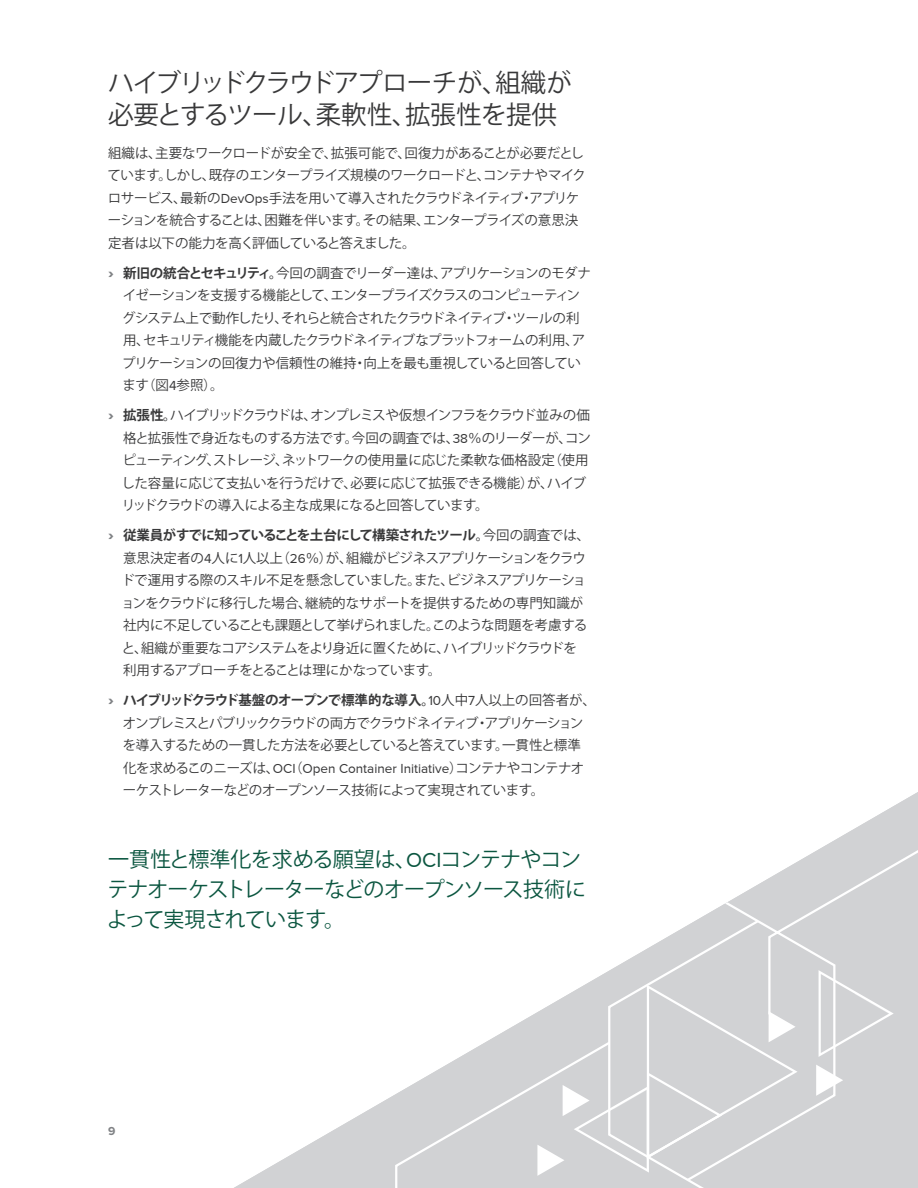
<style>
.page{position:relative;width:918px;height:1188px;background:#fff}
.page>*{position:absolute;margin:0;border:0;box-sizing:border-box;transform-origin:0 0}
.Heading_2{font:25.5px/31.5px "Koz Go Pro";letter-spacing:-.02em;color:#383839}
.Call-out_blue{font:21px/30px "Koz Go Pro";letter-spacing:-.04em;color:#0b5640}
.BulletText{font:13.5px/22.5px "Koz Go Pro";letter-spacing:-.04em;color:#383839}
.BulletText-2{font:13.5px/22.5px "Koz Go Pro";letter-spacing:-.06em;color:#383839}
.t1{font:700 12px "Proxima Nova";color:#808285}
.s1{font-family:"Proxima Nova"}
.s2{font-family:"Proxima Nova";font-weight:900;font-size:15px;color:#808285}
.s3{font-weight:700}
</style>
<div class="page">
<svg style="left:234px;top:792px;width:684px;height:396px"></svg>
<svg style="left:394px;top:834px;width:524px;height:354px"></svg>
<h3 class="Heading_2" style="left:108px;top:68px;width:465px">ハイブリッドクラウドアプローチが、組織が必要とするツール、柔軟性、拡張性を提供</h3>
<p class="BulletText" style="left:108px;top:142px;width:480px">組織は、主要なワークロードが安全で、拡張可能で、回復力があることが必要だとしています。しかし、既存のエンタープライズ規模のワークロードと、コンテナやマイクロサービス、最新の<span class="s1">DevOps</span>手法を用いて導入されたクラウドネイティブ・アプリケーションを統合することは、困難を伴います。その結果、エンタープライズの意思決定者は以下の能力を高く評価していると答えました。</p>
<p class="BulletText" style="left:122px;top:262px;width:470px;text-indent:-14px"><span class="s2">›</span> <span class="s3">新旧の統合とセキュリティ。</span>今回の調査でリーダー達は、アプリケーションのモダナイゼーションを支援する機能として、エンタープライズクラスのコンピューティングシステム上で動作したり、それらと統合されたクラウドネイティブ・ツールの利用、セキュリティ機能を内蔵したクラウドネイティブなプラットフォームの利用、アプリケーションの回復力や信頼性の維持・向上を最も重視していると回答しています（図<span class="s1">4</span>参照）。</p>
<p class="BulletText" style="left:122px;top:404px;width:471px;text-indent:-14px"><span class="s2">›</span> <span class="s3">拡張性。</span>ハイブリッドクラウドは、オンプレミスや仮想インフラをクラウド並みの価格と拡張性で身近なものする方法です。今回の調査では、<span class="s1">38</span>％のリーダーが、コンピューティング、ストレージ、ネットワークの使用量に応じた柔軟な価格設定（使用した容量に応じて支払いを行うだけで、必要に応じて拡張できる機能）が、ハイブリッドクラウドの導入による主な成果になると回答しています。</p>
<p class="BulletText" style="left:121px;top:524px;width:470px;text-indent:-13px"><span class="s2">›</span> <span class="s3">従業員がすでに知っていることを土台にして構築されたツール。</span>今回の調査では、意思決定者の<span class="s1">4</span>人に<span class="s1">1</span>人以上（<span class="s1">26</span>％）が、組織がビジネスアプリケーションをクラウドで運用する際のスキル不足を懸念していました。また、ビジネスアプリケーショョンをクラウドに移行した場合、継続的なサポートを提供するための専門知識が社内に不足していることも課題として挙げられました。このような問題を考慮すると、組織が重要なコアシステムをより身近に置くために、ハイブリッドクラウドを利用するアプローチをとることは理にかなっています。</p>
<p class="BulletText-2" style="left:123px;top:689px;width:475px;text-indent:-15px"><span class="s2">›</span> <span class="s3">ハイブリッドクラウド基盤のオープンで標準的な導入。</span><span class="s1">10</span>人中<span class="s1">7</span>人以上の回答者が、オンプレミスとパブリッククラウドの両方でクラウドネイティブ・アプリケーションを導入するための一貫した方法を必要としていると答えています。一貫性と標準化を求めるこのニーズは、<span class="s1">OCI</span>（<span class="s1">Open Container Initiative</span>）コンテナやコンテナオーケストレーターなどのオープンソース技術によって実現されています。</p>
<p class="Call-out_blue" style="left:107px;top:845px;width:481px">一貫性と標準化を求める願望は、<span class="s1">OCI</span>コンテナやコンテナオーケストレーターなどのオープンソース技術によって実現されています。</p>
<p class="t1" style="left:108px;top:1125px;width:9px">9</p>
</div>
